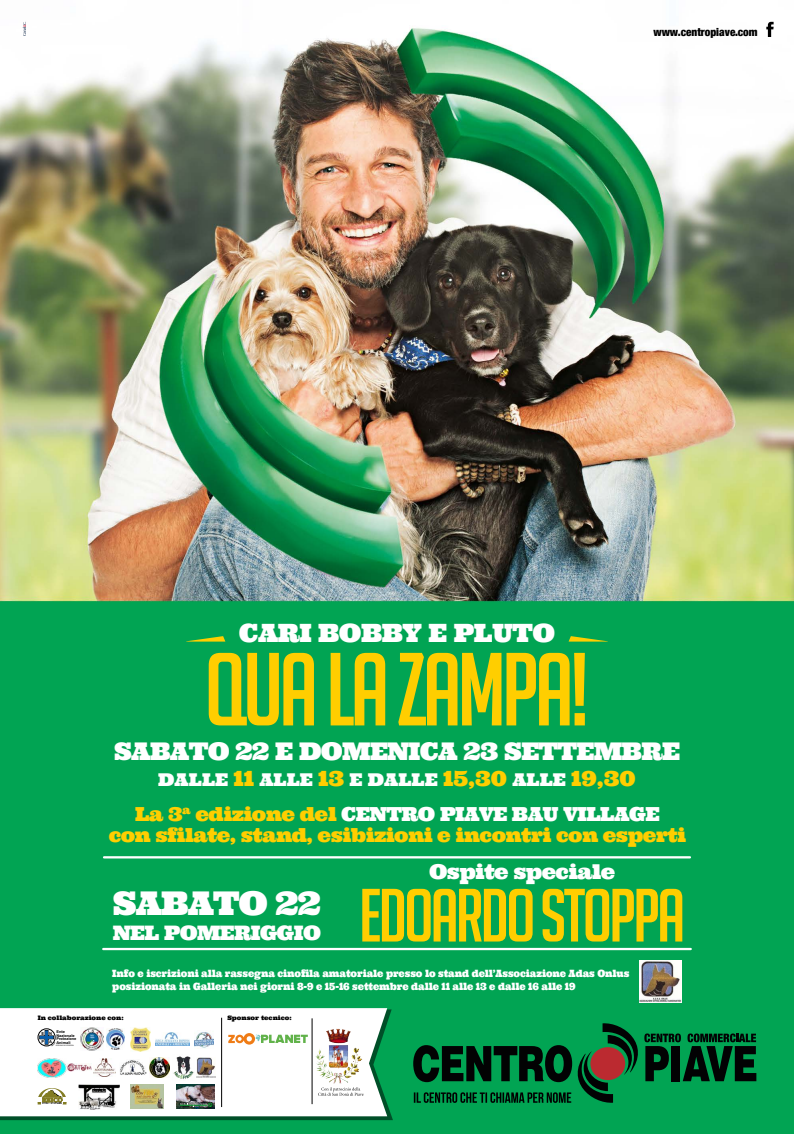
<style>
.page{position:relative;width:794px;height:1134px;background:#fff}
.page>*{position:absolute;margin:0;border:0;box-sizing:border-box;transform-origin:0 0}
.t1{font:101.04px "Big Noodle Titling";letter-spacing:-.04em;color:#ffce00}
.t2{font:73.4px "Big Noodle Titling";letter-spacing:-.04em;color:#ffce00}
.t3{font:32.72px "Ultra";letter-spacing:-.03em;color:#fff}
.t4{font:25.24px "Ultra";letter-spacing:-.02em;color:#fff}
.t5{font:24.36px "Ultra";letter-spacing:-.03em;color:#fff}
.t6{font:20.44px "Ultra";letter-spacing:-.03em;color:#fff}
.t7{font:19.96px "Ultra";letter-spacing:-.03em;color:#fff}
.t8{font:19.36px/21.6px "Ultra";letter-spacing:-.03em;color:#ffce00;text-align:center}
.t9{font:17.64px "Ultra";color:#fff}
.t10{font:900 condensed 11.2px "Helvetica Neue";color:#000}
.t11{font:10.08px/12.6px "Ultra";letter-spacing:-.01em;color:#fff;scale:.88 1}
.t12{font:6.16px "Ultra";color:#000}
.t13{font:700 4.08px/7.7px "Arial";color:#000}
.t14{font:700 3.88px/3.4px "Arial";color:#000}
.t15{font:700 2.36px "Arial";color:#000}
.t16{font:800 1.72px "Futura Std";letter-spacing:-.07em;color:#878787}
.s1{font-size:21px;color:#ffce00}
.s2{color:#fff}
</style>
<div class="page">
<img style="left:0;top:21px;width:794px;height:1113px">
<svg style="left:766px;top:22px;width:7px;height:15px"></svg>
<svg style="left:23px;top:22px;width:3px;height:14px"></svg>
<svg style="left:568px;top:636px;width:40px;height:6px"></svg>
<svg style="left:186px;top:636px;width:39px;height:6px"></svg>
<hr style="left:104px;top:856px;width:586px;height:2px;background:#fff">
<hr style="left:103px;top:948px;width:588px;height:2px;background:#fff">
<svg style="left:413px;top:1022px;width:343px;height:82px;background:#076c38"></svg>
<img style="left:639px;top:960px;width:43px;height:43px">
<svg style="left:0;top:1009px;width:393px;height:111px;background:#0e6f3f"></svg>
<svg style="left:0;top:1008px;width:387px;height:108px"></svg>
<hr style="left:312px;top:1018px;width:1px;height:86px;background:#000">
<hr style="left:221px;top:1018px;width:1px;height:89px;background:#000">
<div style="left:38px;top:1028px;width:17px;height:18px;border:1px solid #000;border-radius:50%"></div>
<svg style="left:39px;top:1030px;width:16px;height:16px"></svg>
<svg style="left:318px;top:1087px;width:45px;height:9px"></svg>
<svg style="left:330px;top:1028px;width:8px;height:5px"></svg>
<img style="left:78px;top:1084px;width:41px;height:25px">
<img style="left:130px;top:1027px;width:20px;height:24px">
<svg style="left:38px;top:1088px;width:29px;height:17px"></svg>
<svg style="left:228px;top:1033px;width:80px;height:11px"></svg>
<img style="left:94px;top:1058px;width:22px;height:19px">
<img style="left:38px;top:1058px;width:28px;height:19px">
<img style="left:130px;top:1084px;width:33px;height:25px">
<img style="left:80px;top:1027px;width:23px;height:24px">
<img style="left:120px;top:1059px;width:26px;height:17px">
<img style="left:176px;top:1084px;width:38px;height:25px">
<div style="left:179px;top:1102px;width:34px;height:5px;background:#000;opacity:.98"></div>
<svg style="left:180px;top:1102px;width:32px;height:5px"></svg>
<img style="left:155px;top:1032px;width:34px;height:14px">
<img style="left:150px;top:1058px;width:19px;height:19px">
<img style="left:173px;top:1055px;width:21px;height:25px">
<img style="left:68px;top:1064px;width:24px;height:7px">
<img style="left:195px;top:1030px;width:18px;height:19px">
<img style="left:196px;top:1058px;width:20px;height:19px">
<img style="left:107px;top:1028px;width:18px;height:22px">
<p class="t10" style="left:653px;top:23px;width:106px">www.centropiave.com</p>
<h3 class="t4" style="left:239px;top:616px;width:318px">CARI BOBBY E PLUTO</h3>
<h1 class="t1" style="left:205px;top:635px;width:386px">QUA LA ZAMPA!</h1>
<h3 class="t5" style="left:114px;top:736px;width:567px">SABATO 22 E DOMENICA 23 SETTEMBRE</h3>
<h3 class="t9" style="left:158px;top:768px;width:479px">DALLE <span class="s1">11</span> ALLE <span class="s1">13</span> E DALLE <span class="s1">15,30</span> ALLE <span class="s1">19,30</span></h3>
<h3 class="t8" style="left:109px;top:803px;width:579px">La 3<sup>a</sup> edizione del <span class="s2">CENTRO PIAVE BAU VILLAGE<br></span>con sfilate, stand, esibizioni e incontri con esperti</h3>
<h3 class="t6" style="left:429px;top:858px;width:187px">Ospite speciale</h3>
<h2 class="t2" style="left:359px;top:876px;width:328px">EDOARDO STOPPA</h2>
<p class="t11" style="left:112px;top:967px;width:589px">Info e iscrizioni alla rassegna cinofila amatoriale presso lo stand dell’Associazione Adas Onlus posizionata in Galleria nei giorni 8-9 e 15-16 settembre dalle 11 alle 13 e dalle 16 alle 19</p>
<h3 class="t3" style="left:113px;top:882px;width:210px">SABATO 22</h3>
<h3 class="t7" style="left:113px;top:920px;width:210px">NEL POMERIGGIO</h3>
<p class="t12" style="left:38px;top:1014px;width:87px">In collaborazione con:</p>
<p class="t12" style="left:227px;top:1014px;width:66px">Sponsor tecnico:</p>
<p class="t13" style="left:41px;top:1030px;width:12px">E N<br>P A</p>
<p class="t14" style="left:56px;top:1030px;width:21px">Ente<br>Nazionale<br>Protezione<br>Animali</p>
<p class="t16" style="left:56px;top:1045px;width:20px">SEZIONE DI VENEZIA</p>
<p class="t15" style="left:42px;top:1102px;width:21px">VITAL - SYSTEME</p>
</div>
